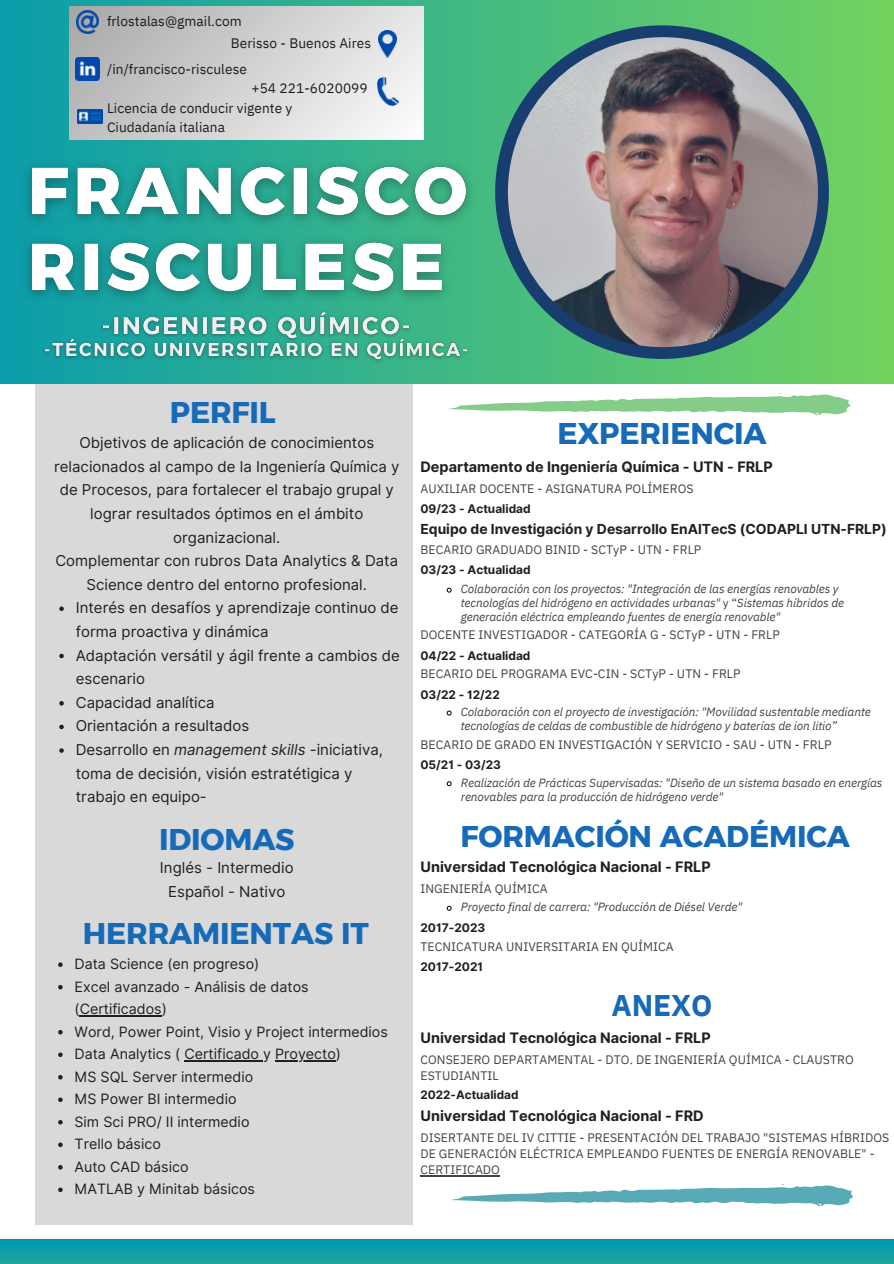
<style>
.page{position:relative;width:894px;height:1264px;background:#fff}
.page>*{position:absolute;margin:0;border:0;box-sizing:border-box;transform-origin:0 0}
.t1{font:29.85px "Kief Montaser Bold";letter-spacing:-.005em;color:#166ab8}
.t2{font:700 29.85px "IBM Plex Sans";letter-spacing:-.005em;color:#166ab8}
.t3{font:15px/23.7px "Inter";color:#202021}
.t4{font:700 14.4px "Inter";color:#202021}
.t5{font:14.25px/22.5px "Inter";color:#202021}
.t6{font:700 13.8px "Inter";color:#202021}
.t7{font:13.65px/19.2px "IBM Plex Sans";letter-spacing:.005em;color:#1e1b1b}
.t8{font:12.3px/16px "IBM Plex Sans";letter-spacing:.005em;color:#444440}
.t9{font:italic 11.85px/13.8px "IBM Plex Sans";letter-spacing:-.01em;color:#444440}
.t10{font:700 11.85px "Inter";color:#202021}
.t11{font:700 11.7px "Inter";color:#202021}
.s1{font-style:italic}
.s2{font-style:normal}
</style>
<div class="page">
<div style="left:0;top:0;width:893px;height:384px;background:linear-gradient(to right,#0b9daa,#73d35f)"></div>
<div style="left:35px;top:384px;width:377px;height:840px;background:#d9d9d9"></div>
<div style="left:69px;top:6px;width:354px;height:133px;background:linear-gradient(to right,#b1b1b2,#f2f2f2)"></div>
<div style="left:0;top:1239px;width:893px;height:24px;background:linear-gradient(to right,#0f9fa7,#0f9fa7)"></div>
<img style="left:378px;top:30px;width:18px;height:27px">
<img style="left:377px;top:77px;width:21px;height:28px">
<img style="left:77px;top:109px;width:26px;height:15px">
<svg style="left:495px;top:25px;width:333px;height:334px;background:#439871"></svg>
<img style="left:507px;top:37px;width:310px;height:310px;border-radius:50%">
<img style="left:76px;top:11px;width:23px;height:22px">
<img style="left:75px;top:57px;width:24px;height:24px">
<svg style="left:449px;top:393px;width:401px;height:22px"></svg>
<img style="left:14px;top:150px;width:469px;height:161px">
<img style="left:36px;top:305px;width:439px;height:62px">
<svg style="left:59px;top:606px;width:5px;height:5px"></svg>
<svg style="left:59px;top:653px;width:5px;height:5px"></svg>
<svg style="left:59px;top:701px;width:5px;height:4px"></svg>
<svg style="left:59px;top:724px;width:5px;height:5px"></svg>
<svg style="left:59px;top:748px;width:5px;height:4px"></svg>
<svg style="left:58px;top:962px;width:5px;height:4px"></svg>
<svg style="left:58px;top:985px;width:5px;height:4px"></svg>
<hr style="left:80px;top:1015px;width:82px;height:1px;background:#202021">
<svg style="left:58px;top:1030px;width:5px;height:4px"></svg>
<svg style="left:58px;top:1052px;width:5px;height:4px"></svg>
<hr style="left:184px;top:1060px;width:79px;height:1px;background:#202021">
<hr style="left:275px;top:1060px;width:61px;height:1px;background:#202021">
<svg style="left:58px;top:1075px;width:5px;height:4px"></svg>
<svg style="left:58px;top:1097px;width:5px;height:4px"></svg>
<svg style="left:58px;top:1120px;width:5px;height:4px"></svg>
<svg style="left:58px;top:1142px;width:5px;height:4px"></svg>
<svg style="left:58px;top:1165px;width:5px;height:4px"></svg>
<svg style="left:58px;top:1187px;width:5px;height:4px"></svg>
<svg style="left:446px;top:587px;width:6px;height:6px"></svg>
<svg style="left:446px;top:710px;width:6px;height:6px"></svg>
<svg style="left:446px;top:781px;width:6px;height:6px"></svg>
<svg style="left:446px;top:905px;width:6px;height:6px"></svg>
<hr style="left:420px;top:1175px;width:80px;height:1px;background:#444440">
<svg style="left:451px;top:1184px;width:401px;height:22px"></svg>
<p class="t7" style="left:107px;top:11px;width:136px">frlostalas@gmail.com</p>
<p class="t7" style="left:231px;top:33px;width:142px">Berisso - Buenos Aires</p>
<p class="t7" style="left:107px;top:59px;width:141px">/in/francisco-risculese</p>
<p class="t7" style="left:251px;top:78px;width:118px">+54 221-6020099</p>
<p class="t7" style="left:107px;top:98px;width:187px">Licencia de conducir vigente y<br>Ciudadanía italiana</p>
<p class="t1" style="left:170px;top:394px;width:107px">PERFIL</p>
<p class="t3" style="left:54px;top:431px;width:347px;text-align:center">Objetivos de aplicación de conocimientos relacionados al campo de la Ingeniería Química y de Procesos, para fortalecer el trabajo grupal y lograr resultados óptimos en el ámbito organizacional.</p>
<p class="t3" style="left:55px;top:549px;width:344px;text-align:center">Complementar con rubros Data Analytics &amp; Data<br>Science dentro del entorno profesional.</p>
<p class="t3" style="left:76px;top:596px;width:324px">Interés en desafíos y aprendizaje continuo de forma proactiva y dinámica</p>
<p class="t3" style="left:76px;top:643px;width:325px">Adaptación versátil y ágil frente a cambios de escenario</p>
<p class="t3" style="left:76px;top:690px;width:140px">Capacidad analítica</p>
<p class="t3" style="left:76px;top:714px;width:175px">Orientación a resultados</p>
<p class="t3" style="left:76px;top:737px;width:309px">Desarrollo en <span class="s1">management skills</span> -iniciativa, toma de decisión, visión estratétigica y trabajo en equipo-</p>
<p class="t1" style="left:159px;top:820px;width:137px">IDIOMAS</p>
<p class="t3" style="left:160px;top:855px;width:135px">Inglés - Intermedio</p>
<p class="t3" style="left:168px;top:879px;width:119px">Español - Nativo</p>
<p class="t1" style="left:83px;top:914px;width:287px">HERRAMIENTAS IT</p>
<p class="t5" style="left:74px;top:952px;width:186px">Data Science (en progreso)</p>
<p class="t5" style="left:74px;top:975px;width:235px">Excel avanzado - Análisis de datos (Certificados)</p>
<p class="t5" style="left:74px;top:1020px;width:315px">Word, Power Point, Visio y Project intermedios</p>
<p class="t5" style="left:74px;top:1042px;width:268px">Data Analytics ( Certificado y Proyecto)</p>
<p class="t5" style="left:74px;top:1065px;width:180px">MS SQL Server intermedio</p>
<p class="t5" style="left:74px;top:1087px;width:163px">MS Power BI intermedio</p>
<p class="t5" style="left:74px;top:1110px;width:176px">Sim Sci PRO/ II intermedio</p>
<p class="t5" style="left:74px;top:1132px;width:88px">Trello básico</p>
<p class="t5" style="left:74px;top:1155px;width:115px">Auto CAD básico</p>
<p class="t5" style="left:74px;top:1177px;width:182px">MATLAB y Minitab básicos</p>
<p class="t1" style="left:557px;top:415px;width:211px">EXPERIENCIA</p>
<p class="t8" style="left:420px;top:480px;width:274px">AUXILIAR DOCENTE - ASIGNATURA POLÍMEROS</p>
<p class="t4" style="left:420px;top:457px;width:354px">Departamento de Ingeniería Química - UTN - FRLP</p>
<p class="t10" style="left:420px;top:501px;width:112px">09/23 - Actualidad</p>
<p class="t6" style="left:420px;top:520px;width:467px">Equipo de Investigación y Desarrollo EnAlTecS (CODAPLI UTN-FRLP)</p>
<p class="t10" style="left:420px;top:562px;width:112px">03/23 - Actualidad</p>
<p class="t8" style="left:420px;top:541px;width:282px">BECARIO GRADUADO BINID - SCTyP - UTN - FRLP</p>
<p class="t9" style="left:460px;top:582px;width:385px">Colaboración con los proyectos: "Integración de las energías renovables y tecnologías del hidrógeno en actividades urbanas" <span class="s2">y “</span>Sistemas híbridos de generación eléctrica empleando fuentes de energía renovable"</p>
<p class="t8" style="left:420px;top:626px;width:361px">DOCENTE INVESTIGADOR - CATEGORÍA G - SCTyP - UTN - FRLP</p>
<p class="t10" style="left:420px;top:648px;width:111px">04/22 - Actualidad</p>
<p class="t8" style="left:420px;top:665px;width:321px">BECARIO DEL PROGRAMA EVC-CIN - SCTyP - UTN - FRLP</p>
<p class="t9" style="left:460px;top:704px;width:411px">Colaboración con el proyecto de investigación: "Movilidad sustentable mediante tecnologías de celdas de combustible de hidrógeno y baterías de ion litio”</p>
<p class="t10" style="left:420px;top:687px;width:81px">03/22 - 12/22</p>
<p class="t8" style="left:420px;top:736px;width:412px">BECARIO DE GRADO EN INVESTIGACIÓN Y SERVICIO - SAU - UTN - FRLP</p>
<p class="t10" style="left:420px;top:758px;width:82px">05/21 - 03/23</p>
<p class="t9" style="left:460px;top:775px;width:423px">Realización de Prácticas Supervisadas: "Diseño de un sistema basado en energías renovables para la producción de hidrógeno verde"</p>
<p class="t1" style="left:460px;top:818px;width:391px">FORMACIÓN ACADÉMICA</p>
<p class="t4" style="left:420px;top:857px;width:292px">Universidad Tecnológica Nacional - FRLP</p>
<p class="t8" style="left:420px;top:880px;width:129px">INGENIERÍA QUÍMICA</p>
<p class="t9" style="left:460px;top:899px;width:283px">Proyecto final de carrera: "Producción de Diésel Verde"</p>
<p class="t10" style="left:420px;top:920px;width:66px">2017-2023</p>
<p class="t8" style="left:420px;top:938px;width:255px">TECNICATURA UNIVERSITARIA EN QUÍMICA</p>
<p class="t10" style="left:420px;top:959px;width:64px">2017-2021</p>
<p class="t2" style="left:611px;top:985px;width:102px">ANEXO</p>
<p class="t4" style="left:420px;top:1028px;width:292px">Universidad Tecnológica Nacional - FRLP</p>
<p class="t8" style="left:420px;top:1051px;width:435px">CONSEJERO DEPARTAMENTAL - DTO. DE INGENIERÍA QUÍMICA - CLAUSTRO<br>ESTUDIANTIL</p>
<p class="t11" style="left:420px;top:1087px;width:99px">2022-Actualidad</p>
<p class="t4" style="left:420px;top:1106px;width:285px">Universidad Tecnológica Nacional - FRD</p>
<p class="t8" style="left:420px;top:1129px;width:470px">DISERTANTE DEL IV CITTIE - PRESENTACIÓN DEL TRABAJO "SISTEMAS HÍBRIDOS<br>DE GENERACIÓN ELÉCTRICA EMPLEANDO FUENTES DE ENERGÍA RENOVABLE" -<br>CERTIFICADO</p>
</div>
